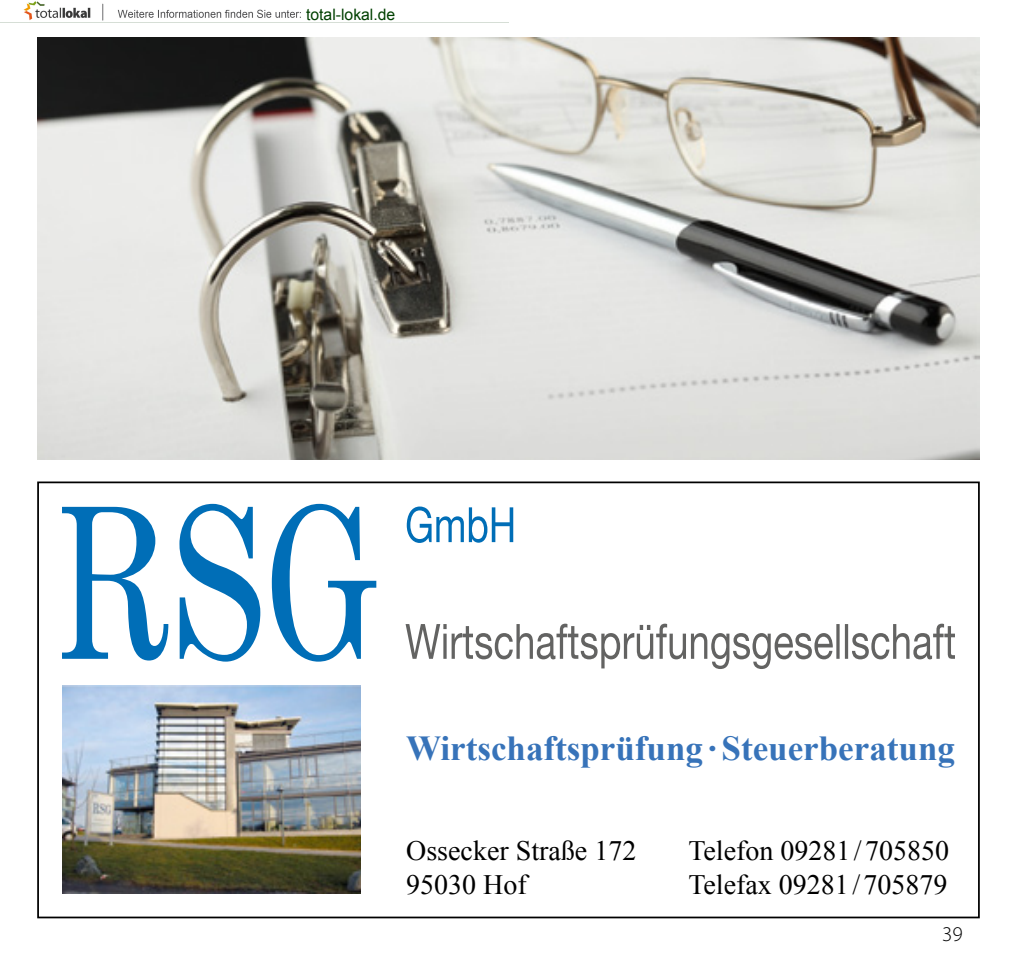
<style>
.page{position:relative;width:1017px;height:968px;background:#fff}
.page>*{position:absolute;margin:0;border:0;box-sizing:border-box;transform-origin:0 0}
.t1{font:700 35px "Times New Roman";color:#3773b9}
.t2{font:28px/33.6px "Times New Roman";color:#000}
.t3{font:300 21px "Myriad Pro";color:#000}
.t4{font:15.75px "Arial";color:#004000}
</style>
<div class="page">
<img style="left:37px;top:37px;width:943px;height:422px">
<div style="left:37px;top:481px;width:943px;height:437px;border:2px solid #000"></div>
<img style="left:62px;top:685px;width:299px;height:208px">
<svg style="left:62px;top:504px;width:314px;height:157px"></svg>
<svg style="left:407px;top:506px;width:106px;height:37px"></svg>
<svg style="left:406px;top:623px;width:549px;height:46px"></svg>
<img style="left:0;top:1px;width:508px;height:22px">
<p class="t4" style="left:306px;top:4px;width:91px">total-lokal.de</p>
<p class="t1" style="left:406px;top:723px;width:550px">Wirtschaftsprüfung · Steuerberatung</p>
<p class="t2" style="left:406px;top:833px;width:232px">Ossecker Straße 172<br>95030 Hof</p>
<p class="t2" style="left:688px;top:833px;width:262px">Telefon 09281 / 705850<br>Telefax 09281 / 705879</p>
<p class="t3" style="left:942px;top:922px;width:22px">39</p>
</div>
